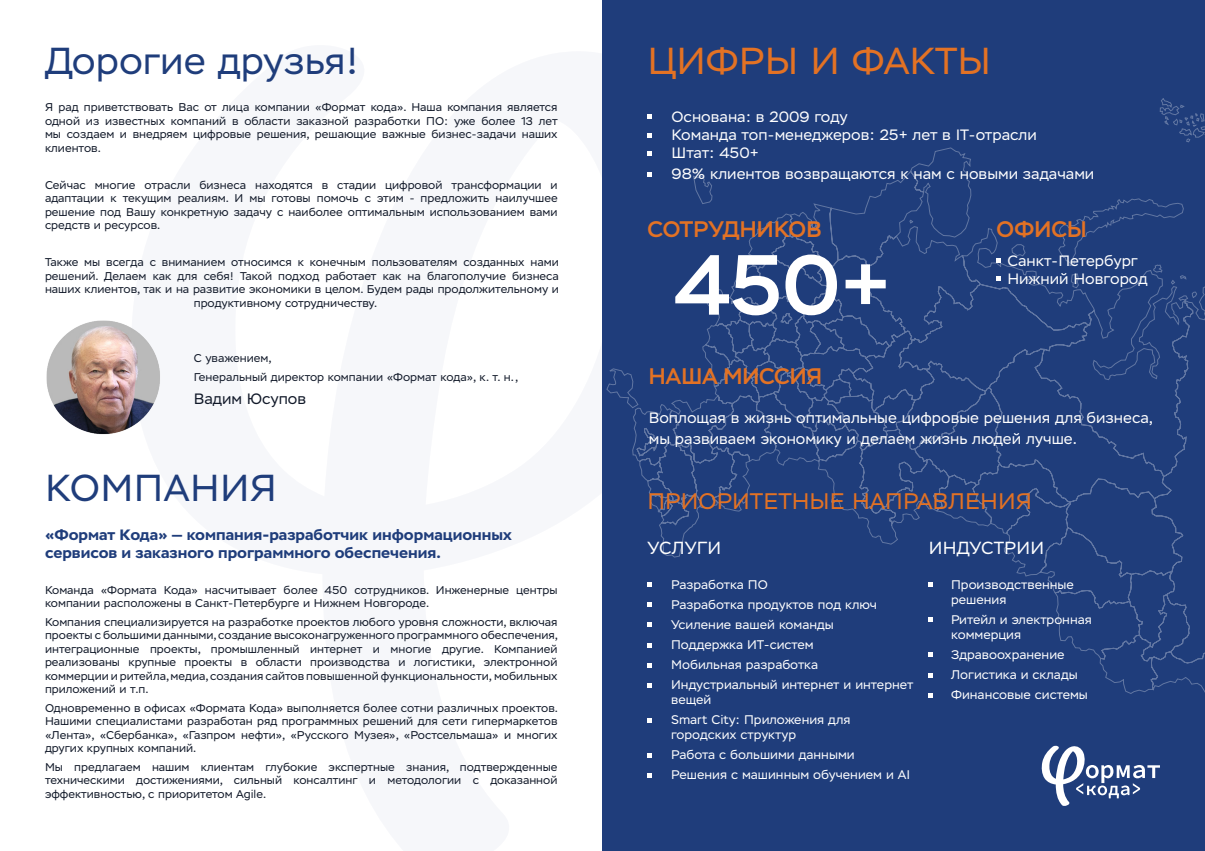
<style>
.page{position:relative;width:1205px;height:851px;background:#fff}
.page>*{position:absolute;margin:0;border:0;box-sizing:border-box;transform-origin:0 0}
.t1{font:500 85px "Stem";color:#fff}
.body{font:37.5px "Stem Text";color:#1f3d7b}
.t2{font:37.5px "Stem Text";color:#e37224}
.t3{font:500 22.5px "Stem";color:#e37224}
.t4{font:22.5px "Stem Text";color:#e37224}
.t5{font:17.5px "Stem Text";letter-spacing:.01em;color:#fff}
.t6{font:15px/21px "Stem Text";color:#fff}
.body-2{font:700 15px/18px "Stem Text";color:#1f3d7b}
.body-3{font:15px "Stem Text";color:#101828}
.body-4{font:12.5px/15px "Stem Text";color:#fff}
.body-5{font:11.25px/13.5px "Stem Text";color:#101828;text-align:justify}
</style>
<div class="page">
<div style="left:602px;top:0;width:603px;height:850px;background:#1f3d7b"></div>
<svg style="left:606px;top:98px;width:599px;height:680px"></svg>
<svg style="left:1041px;top:744px;width:119px;height:62px"></svg>
<svg style="left:647px;top:582px;width:4px;height:4px"></svg>
<svg style="left:928px;top:582px;width:4px;height:4px"></svg>
<svg style="left:928px;top:652px;width:4px;height:4px"></svg>
<svg style="left:928px;top:693px;width:4px;height:4px"></svg>
<svg style="left:928px;top:617px;width:4px;height:5px"></svg>
<svg style="left:928px;top:673px;width:4px;height:4px"></svg>
<svg style="left:647px;top:622px;width:4px;height:5px"></svg>
<svg style="left:647px;top:663px;width:4px;height:4px"></svg>
<svg style="left:647px;top:753px;width:4px;height:4px"></svg>
<svg style="left:647px;top:602px;width:4px;height:4px"></svg>
<svg style="left:647px;top:643px;width:4px;height:4px"></svg>
<svg style="left:647px;top:683px;width:4px;height:4px"></svg>
<svg style="left:647px;top:718px;width:4px;height:4px"></svg>
<svg style="left:647px;top:773px;width:4px;height:4px"></svg>
<svg style="left:996px;top:258px;width:4px;height:5px"></svg>
<svg style="left:996px;top:276px;width:4px;height:4px"></svg>
<svg style="left:647px;top:115px;width:5px;height:4px"></svg>
<svg style="left:647px;top:151px;width:5px;height:4px"></svg>
<svg style="left:647px;top:133px;width:5px;height:4px"></svg>
<svg style="left:647px;top:172px;width:5px;height:4px"></svg>
<img style="left:46px;top:320px;width:114px;height:114px">
<p class="body" style="left:45px;top:39px;width:316px">Дорогие друзья!</p>
<p class="body-5" style="left:45px;top:101px;width:514px">Я рад приветствовать Вас от лица компании «Формат кода». Наша компания является одной из известных компаний в области заказной разработки ПО: уже более 13 лет мы создаем и внедряем цифровые решения, решающие важные бизнес-задачи наших клиентов.</p>
<p class="body-5" style="left:45px;top:178px;width:514px">Сейчас многие отрасли бизнеса находятся в стадии цифровой трансформации и адаптации к текущим реалиям. И мы готовы помочь с этим - предложить наилучшее решение под Вашу конкретную задачу с наиболее оптимальным использованием вами средств и ресурсов.</p>
<p class="body-5" style="left:45px;top:256px;width:515px">Также мы всегда с вниманием относимся к конечным пользователям созданных нами</p>
<p class="body-5" style="left:45px;top:269px;width:515px">решений. Делаем как для себя! Такой подход работает как на благополучие бизнеса</p>
<p class="body-5" style="left:45px;top:283px;width:515px">наших клиентов, так и на развитие экономики в целом. Будем рады продолжительному и</p>
<p class="body-5" style="left:194px;top:296px;width:185px">продуктивному сотрудничеству.</p>
<p class="body-5" style="left:194px;top:352px;width:79px">С уважением,</p>
<p class="body-5" style="left:194px;top:370px;width:326px">Генеральный директор компании «Формат кода», к. т. н.,</p>
<p class="body-3" style="left:194px;top:390px;width:114px">Вадим Юсупов</p>
<p class="body" style="left:45px;top:465px;width:233px">КОМПАНИЯ</p>
<p class="body-2" style="left:45px;top:525px;width:468px">«Формат Кода» — компания-разработчик информационных сервисов и заказного программного обеспечения.</p>
<p class="body-5" style="left:45px;top:583px;width:514px">Команда «Формата Кода» насчитывает более 450 сотрудников. Инженерные центры компании расположены в Санкт-Петербурге и Нижнем Новгороде.</p>
<p class="body-5" style="left:45px;top:615px;width:514px">Компания специализируется на разработке проектов любого уровня сложности, включая проекты с большими данными, создание высоконагруженного программного обеспечения, интеграционные проекты, промышленный интернет и многие другие. Компанией реализованы крупные проекты в области производства и логистики, электронной коммерции и ритейла, медиа, создания сайтов повышенной функциональности, мобильных приложений и т.п.</p>
<p class="body-5" style="left:45px;top:701px;width:514px">Одновременно в офисах «Формата Кода» выполняется более сотни различных проектов.<br>Нашими специалистами разработан ряд программных решений для сети гипермаркетов «Лента», «Сбербанка», «Газпром нефти», «Русского Музея», «Ростсельмаша» и многих других крупных компаний.</p>
<p class="body-5" style="left:45px;top:760px;width:514px">Мы предлагаем нашим клиентам глубокие экспертные знания, подтвержденные техническими достижениями, сильный консалтинг и методологии с доказанной эффективностью, с приоритетом Agile.</p>
<p class="t2" style="left:647px;top:39px;width:345px">ЦИФРЫ И ФАКТЫ</p>
<p class="t6" style="left:671px;top:107px;width:178px">Основана: в 2009 году</p>
<p class="t6" style="left:671px;top:125px;width:367px">Команда топ-менеджеров: 25+ лет в IT-отрасли</p>
<p class="t6" style="left:671px;top:143px;width:89px">Штат: 450+</p>
<p class="t6" style="left:671px;top:164px;width:424px">98% клиентов возвращаются к нам с новыми задачами</p>
<p class="t3" style="left:647px;top:215px;width:175px">СОТРУДНИКОВ</p>
<p class="t1" style="left:674px;top:233px;width:219px">450+</p>
<p class="t3" style="left:996px;top:215px;width:92px">ОФИСЫ</p>
<p class="t6" style="left:1007px;top:250px;width:132px">Санкт-Петербург</p>
<p class="t6" style="left:1007px;top:268px;width:142px">Нижний Новгород</p>
<p class="t3" style="left:649px;top:362px;width:175px">НАША МИССИЯ</p>
<p class="t6" style="left:649px;top:408px;width:506px">Воплощая в жизнь оптимальные цифровые решения для бизнеса, мы развиваем экономику и делаем жизнь людей лучше.</p>
<p class="t4" style="left:647px;top:488px;width:386px">ПРИОРИТЕТНЫЕ НАПРАВЛЕНИЯ</p>
<p class="t5" style="left:647px;top:537px;width:75px">УСЛУГИ</p>
<p class="t5" style="left:929px;top:537px;width:117px">ИНДУСТРИИ</p>
<p class="body-4" style="left:951px;top:577px;width:124px">Производственные решения</p>
<p class="body-4" style="left:951px;top:612px;width:142px">Ритейл и электронная коммерция</p>
<p class="body-4" style="left:951px;top:647px;width:115px">Здравоохранение</p>
<p class="body-4" style="left:951px;top:667px;width:128px">Логистика и склады</p>
<p class="body-4" style="left:951px;top:687px;width:138px">Финансовые системы</p>
<p class="body-4" style="left:671px;top:577px;width:98px">Разработка ПО</p>
<p class="body-4" style="left:671px;top:597px;width:207px">Разработка продуктов под ключ</p>
<p class="body-4" style="left:671px;top:617px;width:164px">Усиление вашей команды</p>
<p class="body-4" style="left:671px;top:637px;width:144px">Поддержка ИТ-систем</p>
<p class="body-4" style="left:671px;top:657px;width:148px">Мобильная разработка</p>
<p class="body-4" style="left:671px;top:677px;width:244px">Индустриальный интернет и интернет вещей</p>
<p class="body-4" style="left:671px;top:712px;width:181px">Smart City: Приложения для городских структур</p>
<p class="body-4" style="left:671px;top:747px;width:185px">Работа с большими данными</p>
<p class="body-4" style="left:671px;top:767px;width:241px">Решения с машинным обучением и AI</p>
</div>
